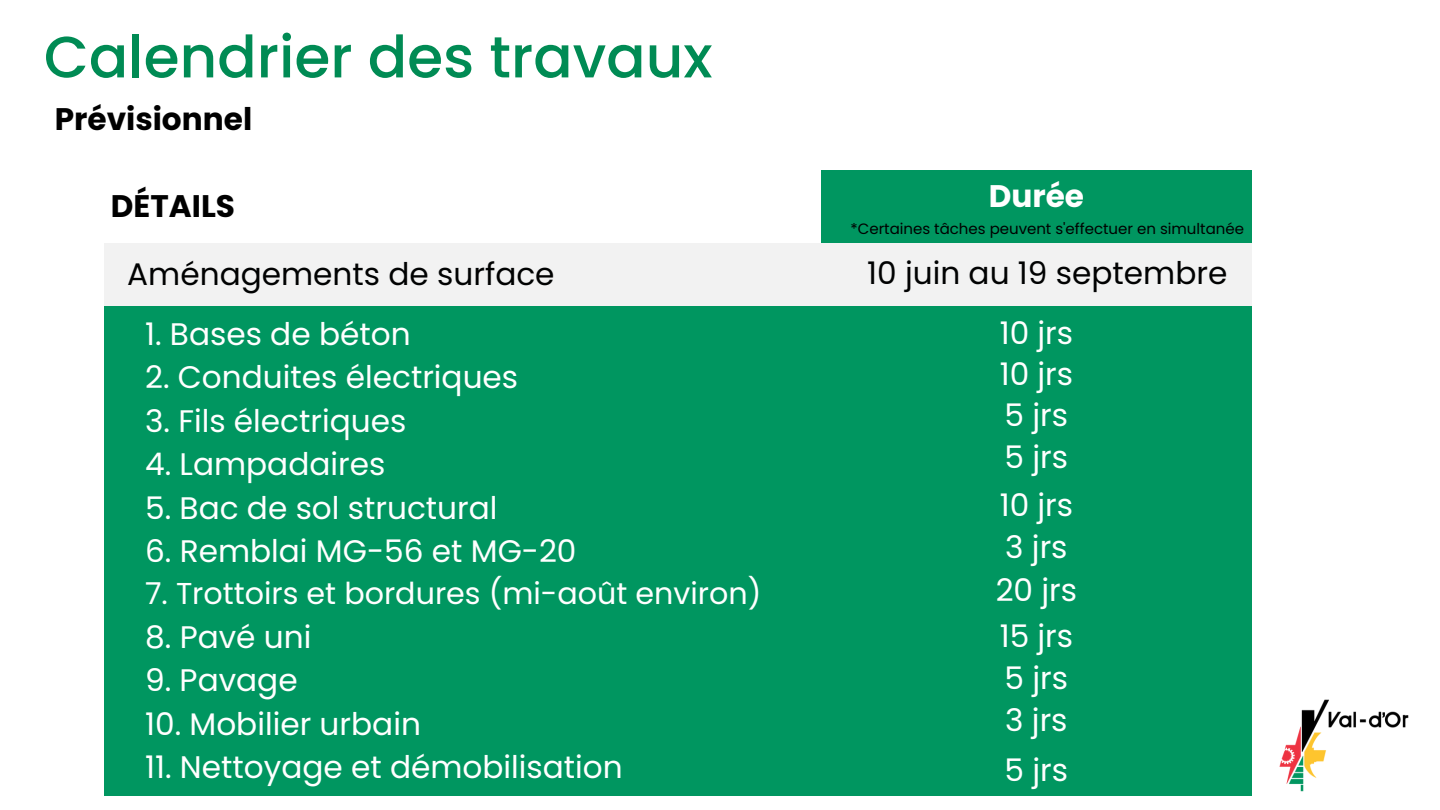
<style>
.page{position:relative;width:1440px;height:810px;background:#fff}
.page>*{position:absolute;margin:0;border:0;box-sizing:border-box;transform-origin:0 0}
.t1{font:500 58.2px "Poppins";color:#008b54}
.t2{font:31.2px "Poppins";color:#fff}
.t3{font:31.2px "Poppins";color:#010202}
.t4{font:700 31.2px "Poppins";color:#000}
.t5{font:700 31.2px "Poppins";color:#fff}
.t6{font:30.2px "Poppins";color:#fff}
.t7{font:15px "Poppins";color:#000}
</style>
<div class="page">
<img style="left:1279px;top:699px;width:130px;height:93px">
<div style="left:821px;top:170px;width:431px;height:73px;background:#009660"></div>
<div style="left:104px;top:243px;width:1148px;height:63px;background:#f2f2f2"></div>
<div style="left:104px;top:306px;width:1147px;height:490px;background:#009660"></div>
<h3 class="t1" style="left:44px;top:16px;width:670px">Calendrier des travaux</h3>
<h4 class="t4" style="left:55px;top:97px;width:199px">Prévisionnel</h4>
<h2 class="t4" style="left:111px;top:184px;width:126px">DÉTAILS</h2>
<h3 class="t3" style="left:127px;top:252px;width:429px">Aménagements de surface</h3>
<h4 class="t2" style="left:145px;top:312px;width:267px">1. Bases de béton</h4>
<h4 class="t2" style="left:145px;top:355px;width:375px">2. Conduites électriques</h4>
<h4 class="t2" style="left:145px;top:399px;width:263px">3. Fils électriques</h4>
<h4 class="t2" style="left:145px;top:442px;width:242px">4. Lampadaires</h4>
<h4 class="t2" style="left:145px;top:486px;width:354px">5. Bac de sol structural</h4>
<h4 class="t2" style="left:145px;top:529px;width:433px">6. Remblai MG-56 et MG-20</h4>
<h4 class="t6" style="left:145px;top:572px;width:618px">7. Trottoirs et bordures (mi-août environ)</h4>
<h4 class="t2" style="left:145px;top:615px;width:168px">8. Pavé uni</h4>
<h4 class="t2" style="left:145px;top:658px;width:154px">9. Pavage</h4>
<h4 class="t2" style="left:145px;top:702px;width:277px">10. Mobilier urbain</h4>
<h4 class="t2" style="left:145px;top:745px;width:479px">11. Nettoyage et démobilisation</h4>
<p class="t5" style="left:989px;top:174px;width:97px">Durée</p>
<p class="t7" style="left:851px;top:218px;width:395px">*Certaines tâches peuvent s'effectuer en simultanée</p>
<h4 class="t3" style="left:867px;top:252px;width:362px">10 juin au 19 septembre</h4>
<h4 class="t2" style="left:1000px;top:312px;width:75px">10 jrs</h4>
<h4 class="t2" style="left:1000px;top:352px;width:75px">10 jrs</h4>
<h4 class="t2" style="left:1005px;top:394px;width:65px">5 jrs</h4>
<h4 class="t2" style="left:1005px;top:435px;width:65px">5 jrs</h4>
<h4 class="t2" style="left:1000px;top:483px;width:75px">10 jrs</h4>
<h4 class="t2" style="left:1005px;top:525px;width:64px">3 jrs</h4>
<h4 class="t2" style="left:996px;top:568px;width:83px">20 jrs</h4>
<h4 class="t2" style="left:1000px;top:614px;width:75px">15 jrs</h4>
<h4 class="t2" style="left:1005px;top:656px;width:65px">5 jrs</h4>
<h4 class="t2" style="left:1005px;top:698px;width:64px">3 jrs</h4>
<h4 class="t2" style="left:1005px;top:749px;width:65px">5 jrs</h4>
</div>
